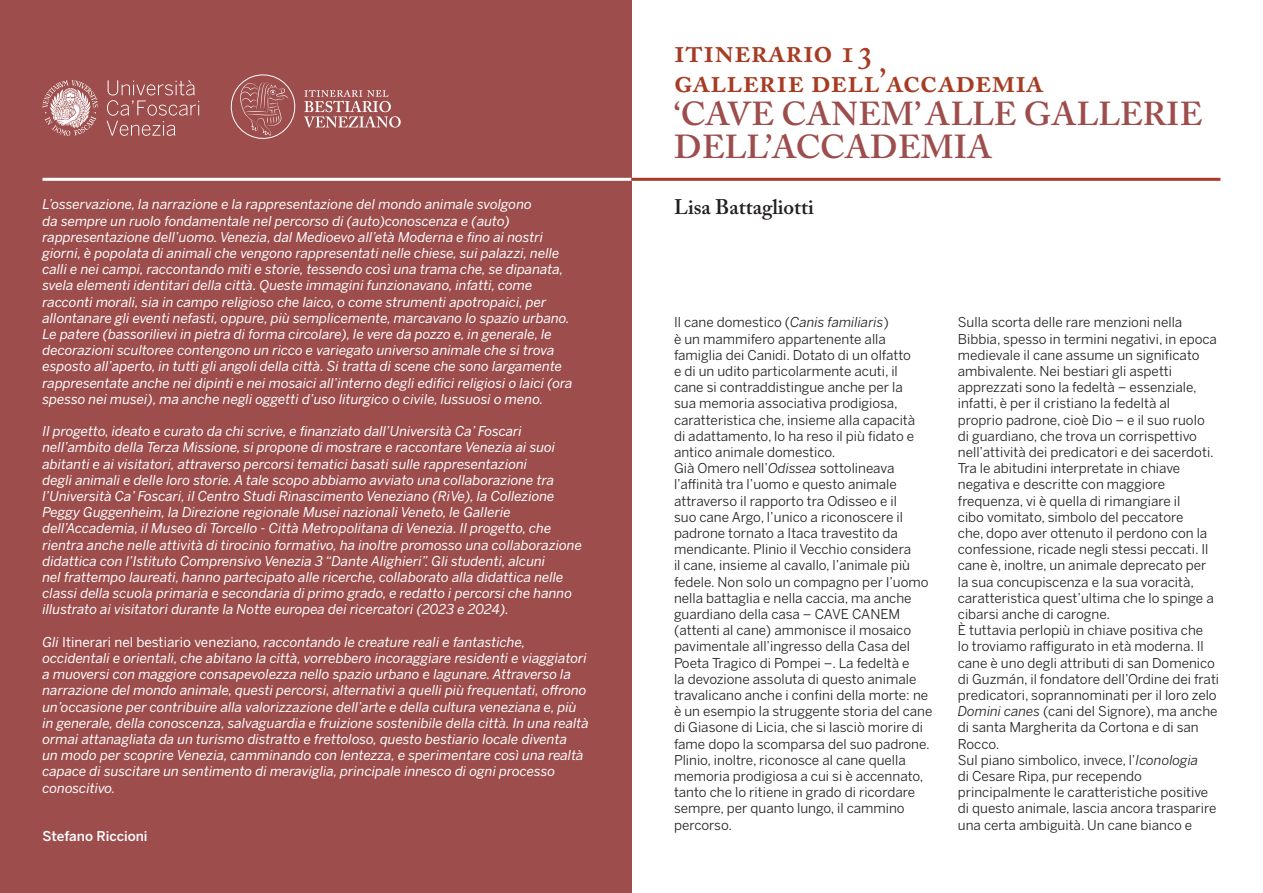
<style>
.page{position:relative;width:1263px;height:893px;background:#fff}
.page>*{position:absolute;margin:0;border:0;box-sizing:border-box;transform-origin:0 0}
.t1{font:600 33px/33px "Adobe Caslon Pro";letter-spacing:.005em;color:#9c4d4c}
.t2{font:600 33px/30px "Adobe Caslon Pro";color:#a63c23}
.t3{font:600 21px "Adobe Caslon Pro";color:#231f20}
.t4{font:italic 13.5px/16.2px "Benton Sans";color:#fff}
.t5{font:13.5px/16.2px "Benton Sans";color:#231f20}
.t6{font:500 13.5px "Benton Sans";color:#fff}
.s1{font-style:normal}
.s2{font-style:italic}
</style>
<div class="page">
<hr style="left:631px;top:178px;width:589px;height:3px;background:#a63c23">
<div style="left:0;top:0;width:631px;height:893px;background:#9c4d4c"></div>
<svg style="left:230px;top:74px;width:171px;height:65px"></svg>
<svg style="left:43px;top:80px;width:55px;height:56px"></svg>
<svg style="left:107px;top:80px;width:92px;height:56px"></svg>
<p class="t4" style="left:43px;top:196px;width:532px">L’osservazione, la narrazione e la rappresentazione del mondo animale svolgono<br>da sempre un ruolo fondamentale nel percorso di (auto)conoscenza e (auto) rappresentazione dell’uomo. Venezia, dal Medioevo all’età Moderna e fino ai nostri giorni, è popolata di animali che vengono rappresentati nelle chiese, sui palazzi, nelle calli e nei campi, raccontando miti e storie, tessendo così una trama che, se dipanata, svela elementi identitari della città. Queste immagini funzionavano, infatti, come racconti morali, sia in campo religioso che laico, o come strumenti apotropaici, per allontanare gli eventi nefasti, oppure, più semplicemente, marcavano lo spazio urbano.<br>Le patere (bassorilievi in pietra di forma circolare), le vere da pozzo e, in generale, le decorazioni scultoree contengono un ricco e variegato universo animale che si trova esposto all’aperto, in tutti gli angoli della città. Si tratta di scene che sono largamente rappresentate anche nei dipinti e nei mosaici all’interno degli edifici religiosi o laici (ora spesso nei musei), ma anche negli oggetti d’uso liturgico o civile, lussuosi o meno.</p>
<p class="t4" style="left:43px;top:423px;width:541px">Il progetto, ideato e curato da chi scrive, e finanziato dall’Università Ca’ Foscari nell’ambito della Terza Missione, si propone di mostrare e raccontare Venezia ai suoi abitanti e ai visitatori, attraverso percorsi tematici basati sulle rappresentazioni<br>degli animali e delle loro storie. A tale scopo abbiamo avviato una collaborazione tra l’Università Ca’ Foscari, il Centro Studi Rinascimento Veneziano (RiVe), la Collezione Peggy Guggenheim, la Direzione regionale Musei nazionali Veneto, le Gallerie dell’Accademia, il Museo di Torcello - Città Metropolitana di Venezia. Il progetto, che rientra anche nelle attività di tirocinio formativo, ha inoltre promosso una collaborazione didattica con l’Istituto Comprensivo Venezia 3 “Dante Alighieri”. Gli studenti, alcuni<br>nel frattempo laureati, hanno partecipato alle ricerche, collaborato alla didattica nelle classi della scuola primaria e secondaria di primo grado, e redatto i percorsi che hanno illustrato ai visitatori durante la Notte europea dei ricercatori (2023 e 2024).</p>
<p class="t4" style="left:43px;top:634px;width:548px">Gli <span class="s1">Itinerari nel bestiario veneziano</span>, raccontando le creature reali e fantastiche, occidentali e orientali, che abitano la città, vorrebbero incoraggiare residenti e viaggiatori a muoversi con maggiore consapevolezza nello spazio urbano e lagunare. Attraverso la narrazione del mondo animale, questi percorsi, alternativi a quelli più frequentati, offrono un’occasione per contribuire alla valorizzazione dell’arte e della cultura veneziana e, più in generale, della conoscenza, salvaguardia e fruizione sostenibile della città. In una realtà ormai attanagliata da un turismo distratto e frettoloso, questo bestiario locale diventa<br>un modo per scoprire Venezia, camminando con lentezza, e sperimentare così una realtà capace di suscitare un sentimento di meraviglia, principale innesco di ogni processo conoscitivo.</p>
<p class="t6" style="left:43px;top:828px;width:107px">Stefano Riccioni</p>
<h1 class="t2" style="left:674px;top:36px;width:371px">itinerario 13<br>gallerie dell’accademia</h1>
<h1 class="t1" style="left:674px;top:97px;width:530px">‘CAVE CANEM’ ALLE GALLERIE<br>DELL’ACCADEMIA</h1>
<h2 class="t3" style="left:674px;top:195px;width:141px">Lisa Battagliotti</h2>
<p class="t5" style="left:674px;top:314px;width:260px">Il cane domestico (<span class="s2">Canis familiaris</span>)<br>è un mammifero appartenente alla famiglia dei Canidi. Dotato di un olfatto<br>e di un udito particolarmente acuti, il<br>cane si contraddistingue anche per la<br>sua memoria associativa prodigiosa, caratteristica che, insieme alla capacità<br>di adattamento, lo ha reso il più fidato e antico animale domestico.<br>Già Omero nell’<span class="s2">Odissea</span> sottolineava l’affinità tra l’uomo e questo animale attraverso il rapporto tra Odisseo e il<br>suo cane Argo, l’unico a riconoscere il padrone tornato a Itaca travestito da mendicante. Plinio il Vecchio considera<br>il cane, insieme al cavallo, l’animale più fedele. Non solo un compagno per l’uomo nella battaglia e nella caccia, ma anche guardiano della casa – CAVE CANEM (attenti al cane) ammonisce il mosaico pavimentale all’ingresso della Casa del Poeta Tragico di Pompei –. La fedeltà e<br>la devozione assoluta di questo animale travalicano anche i confini della morte: ne è un esempio la struggente storia del cane di Giasone di Licia, che si lasciò morire di fame dopo la scomparsa del suo padrone.<br>Plinio, inoltre, riconosce al cane quella memoria prodigiosa a cui si è accennato, tanto che lo ritiene in grado di ricordare sempre, per quanto lungo, il cammino percorso.</p>
<p class="t5" style="left:958px;top:314px;width:263px">Sulla scorta delle rare menzioni nella Bibbia, spesso in termini negativi, in epoca medievale il cane assume un significato ambivalente. Nei bestiari gli aspetti apprezzati sono la fedeltà – essenziale, infatti, è per il cristiano la fedeltà al<br>proprio padrone, cioè Dio – e il suo ruolo di guardiano, che trova un corrispettivo nell’attività dei predicatori e dei sacerdoti.<br>Tra le abitudini interpretate in chiave negativa e descritte con maggiore frequenza, vi è quella di rimangiare il<br>cibo vomitato, simbolo del peccatore<br>che, dopo aver ottenuto il perdono con la confessione, ricade negli stessi peccati. Il cane è, inoltre, un animale deprecato per la sua concupiscenza e la sua voracità, caratteristica quest’ultima che lo spinge a cibarsi anche di carogne.<br>È tuttavia perlopiù in chiave positiva che<br>lo troviamo raffigurato in età moderna. Il cane è uno degli attributi di san Domenico di Guzmán, il fondatore dell’Ordine dei frati predicatori, soprannominati per il loro zelo <span class="s2">Domini canes</span> (cani del Signore), ma anche di santa Margherita da Cortona e di san Rocco.<br>Sul piano simbolico, invece, l’<span class="s2">Iconologia<br></span>di Cesare Ripa, pur recependo principalmente le caratteristiche positive di questo animale, lascia ancora trasparire una certa ambiguità. Un cane bianco e</p>
</div>
